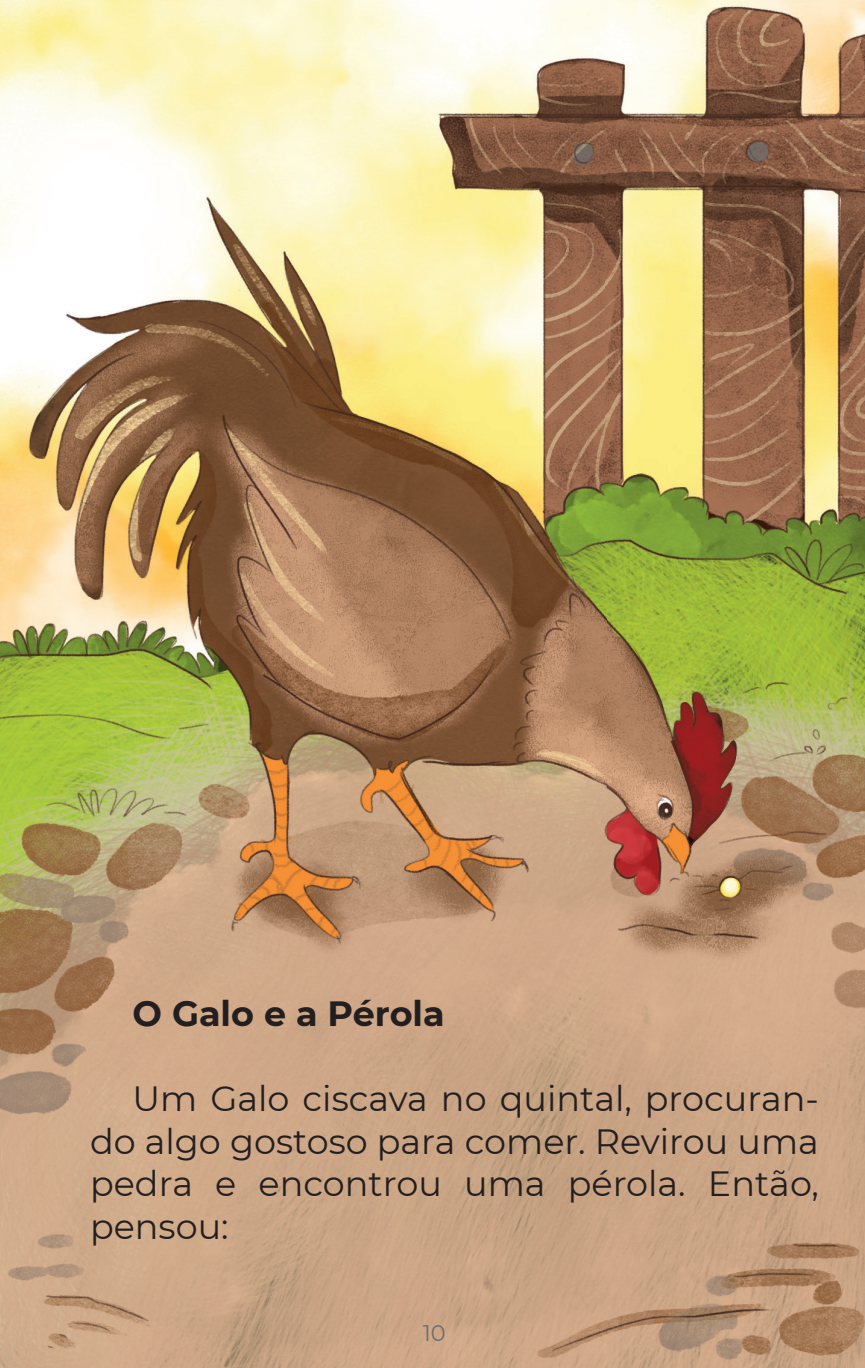
<style>
.page{position:relative;width:865px;height:1368px;background:#fff}
.page>*{position:absolute;margin:0;border:0;box-sizing:border-box;transform-origin:0 0}
.t1{font:35px/42.5px "Montserrat";color:#231f20;text-align:justify}
.t2{font:700 35px "Montserrat";color:#231f20}
.t3{font:22.5px "Montserrat";color:#6c6d70}
</style>
<div class="page">
<img style="left:0;top:0;width:865px;height:1368px">
<p class="t2" style="left:133px;top:988px;width:314px">O Galo e a Pérola</p>
<p class="t1" style="left:90px;top:1076px;width:730px;text-indent:43px">Um Galo ciscava no quintal, procuran&shy;do algo gostoso para comer. Revirou uma pedra e encontrou uma pérola. Então, pensou:</p>
<p class="t3" style="left:423px;top:1317px;width:25px">10</p>
</div>
